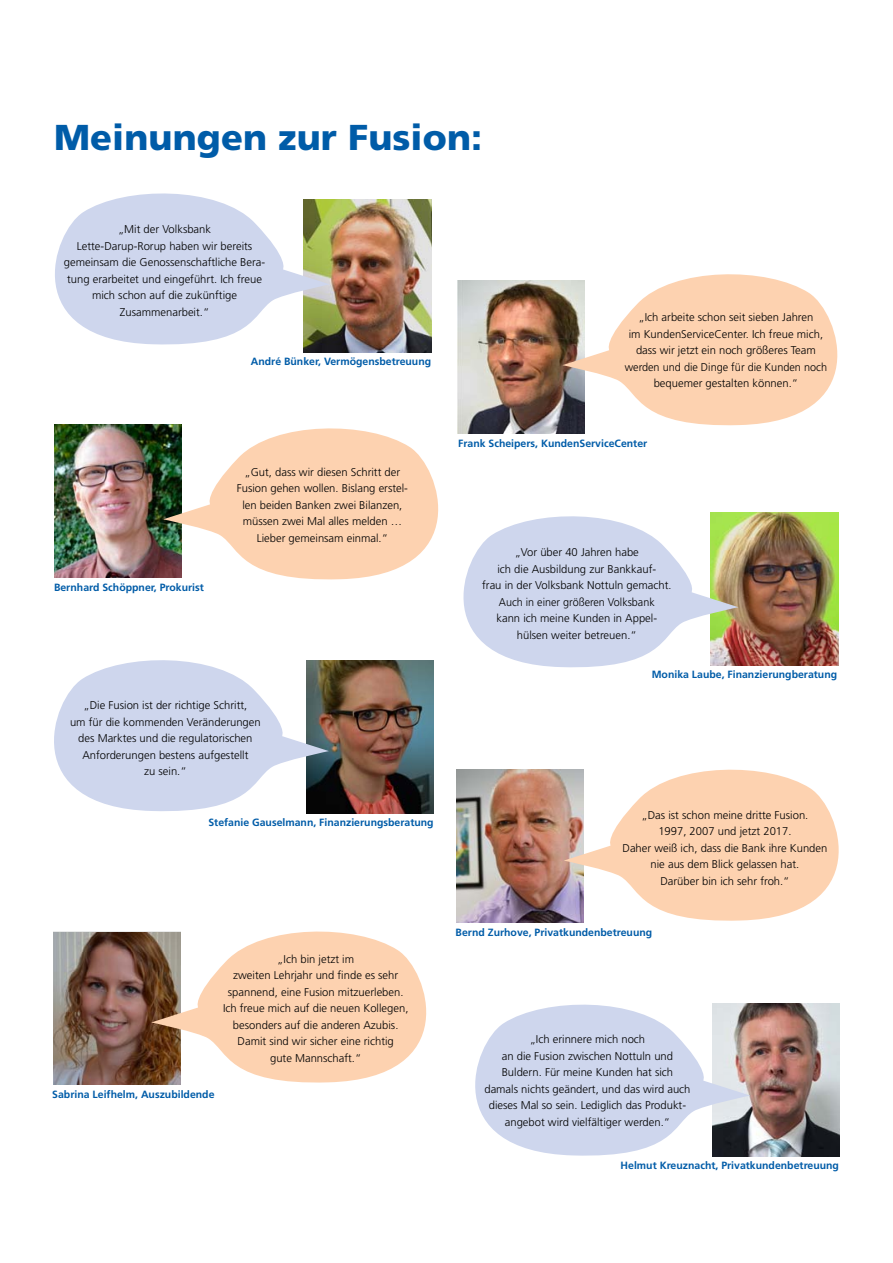
<style>
.page{position:relative;width:893px;height:1263px;background:#fff}
.page>*{position:absolute;margin:0;border:0;box-sizing:border-box;transform-origin:0 0}
.t1{font:900 36px "Frutiger";letter-spacing:.005em;color:#005ca8}
.t2{font:300 11.25px/16.5px "Frutiger";color:#000;text-align:center}
.t3{font:700 10.5px "Frutiger";color:#005ca8}
</style>
<div class="page">
<img style="left:304px;top:200px;width:127px;height:153px">
<img style="left:457px;top:281px;width:128px;height:153px">
<img style="left:750px;top:1003px;width:90px;height:154px">
<img style="left:54px;top:424px;width:109px;height:153px">
<img style="left:456px;top:770px;width:108px;height:153px">
<img style="left:329px;top:660px;width:104px;height:153px">
<img style="left:738px;top:512px;width:100px;height:153px">
<img style="left:53px;top:933px;width:98px;height:151px">
<svg style="left:54px;top:660px;width:275px;height:154px;fill:#ced6ed"></svg>
<svg style="left:562px;top:274px;width:276px;height:154px;fill:#fdd2b0"></svg>
<svg style="left:564px;top:769px;width:275px;height:154px;fill:#fdd2b0"></svg>
<svg style="left:55px;top:193px;width:275px;height:154px;fill:#ced6ed"></svg>
<svg style="left:475px;top:1003px;width:275px;height:154px;fill:#ced6ed"></svg>
<svg style="left:163px;top:421px;width:312px;height:159px;fill:#fdd2b0"></svg>
<svg style="left:426px;top:508px;width:312px;height:162px;fill:#ced6ed"></svg>
<svg style="left:151px;top:931px;width:276px;height:154px;fill:#fdd2b0"></svg>
<h1 class="t1" style="left:54px;top:115px;width:430px">Meinungen zur Fusion:</h1>
<p class="t2" style="left:64px;top:221px;width:203px">„Mit der Volksbank<br>Lette-Darup-Rorup haben wir bereits gemeinsam die Genossenschaftliche Bera&shy;tung erarbeitet und eingeführt. Ich freue mich schon auf die zukünftige<br>Zusammenarbeit.“</p>
<p class="t3" style="left:251px;top:356px;width:182px">André Bünker, Vermögensbetreuung</p>
<p class="t2" style="left:625px;top:309px;width:204px">„Ich arbeite schon seit sieben Jahren<br>im KundenServiceCenter. Ich freue mich, dass wir jetzt ein noch größeres Team werden und die Dinge für die Kunden noch bequemer gestalten können.“</p>
<p class="t3" style="left:54px;top:581px;width:151px">Bernhard Schöppner, Prokurist</p>
<p class="t2" style="left:237px;top:463px;width:173px">„Gut, dass wir diesen Schritt der<br>Fusion gehen wollen. Bislang erstel&shy;len beiden Banken zwei Bilanzen, müssen zwei Mal alles melden …<br>Lieber gemeinsam einmal.“</p>
<p class="t2" style="left:70px;top:697px;width:192px">„Die Fusion ist der richtige Schritt,<br>um für die kommenden Veränderungen des Marktes und die regulatorischen<br>Anforderungen bestens aufgestellt<br>zu sein.“</p>
<p class="t3" style="left:208px;top:816px;width:227px">Stefanie Gauselmann, Finanzierungsberatung</p>
<p class="t2" style="left:223px;top:950px;width:187px">„Ich bin jetzt im<br>zweiten Lehrjahr und finde es sehr spannend, eine Fusion mitzuerleben.<br>Ich freue mich auf die neuen Kollegen, besonders auf die anderen Azubis.<br>Damit sind wir sicher eine richtig<br>gute Mannschaft.“</p>
<p class="t3" style="left:52px;top:1088px;width:164px">Sabrina Leifhelm, Auszubildende</p>
<p class="t3" style="left:458px;top:437px;width:191px">Frank Scheipers, KundenServiceCenter</p>
<p class="t2" style="left:482px;top:544px;width:191px">„Vor über 40 Jahren habe<br>ich die Ausbildung zur Bankkauf-<br>frau in der Volksbank Nottuln gemacht.<br>Auch in einer größeren Volksbank<br>kann ich meine Kunden in Appel&shy;hülsen weiter betreuen.“</p>
<p class="t3" style="left:652px;top:668px;width:187px">Monika Laube, Finanzierungberatung</p>
<p class="t2" style="left:622px;top:807px;width:206px">„Das ist schon meine dritte Fusion.<br>1997, 2007 und jetzt 2017.<br>Daher weiß ich, dass die Bank ihre Kunden nie aus dem Blick gelassen hat.<br>Darüber bin ich sehr froh.“</p>
<p class="t3" style="left:456px;top:926px;width:198px">Bernd Zurhove, Privatkundenbetreuung</p>
<p class="t2" style="left:484px;top:1031px;width:208px">„Ich erinnere mich noch<br>an die Fusion zwischen Nottuln und Buldern. Für meine Kunden hat sich damals nichts geändert, und das wird auch dieses Mal so sein. Lediglich das Produkt&shy;angebot wird vielfältiger werden.“</p>
<p class="t3" style="left:621px;top:1159px;width:220px">Helmut Kreuznacht, Privatkundenbetreuung</p>
</div>
